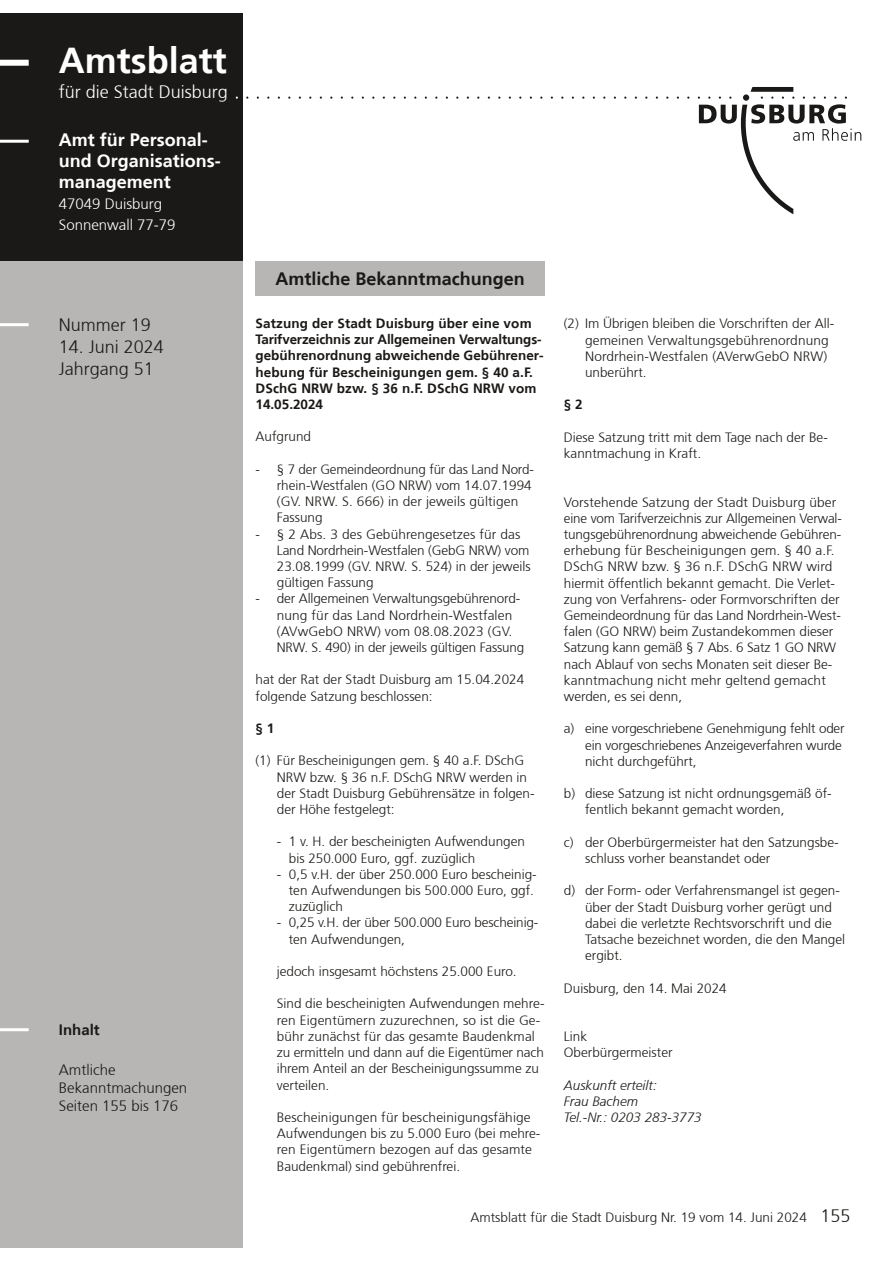
<style>
.page{position:relative;width:893px;height:1263px;background:#fff}
.page>*{position:absolute;margin:0;border:0;box-sizing:border-box;transform-origin:0 0}
.t1{font:150px "Duisburg Logo";color:#1b1917}
.t2{font:700 36px "Frutiger 65";color:#fff}
.t3{font:700 18px/21px "Frutiger 65";color:#fff}
.t4{font:300 18px/21.6px "Frutiger 45";color:#1b1917}
.t5{font:700 18px "Frutiger 65";color:#1b1917}
.t6{font:300 18px "Frutiger 45";color:#fff}
.t7{font:300 15px/18px "Frutiger 45";color:#1b1917}
.t8{font:300 15px/21px "Frutiger 45";color:#fff}
.t9{font:700 15px "Frutiger 65";color:#1b1917}
.t10{font:300 13.5px/16.2px "Frutiger 45";color:#1b1917}
.t11{font:700 13.5px/16.2px "Frutiger 65";color:#1b1917}
.t12{font:italic 300 13.5px/16.2px "Frutiger 46";color:#1b1917}
.s1{font-size:18px}
</style>
<div class="page">
<div style="left:0;top:13px;width:242px;height:251px;background:#1b1917"></div>
<div style="left:0;top:261px;width:242px;height:987px;background:#b7b6b5"></div>
<div style="left:0;top:60px;width:29px;height:6px;background:#fff"></div>
<hr style="left:0;top:140px;width:29px;height:3px;background:#fff">
<hr style="left:0;top:323px;width:29px;height:3px;background:#fff">
<hr style="left:0;top:1028px;width:29px;height:3px;background:#fff">
<div style="left:256px;top:261px;width:289px;height:35px;background:#b7b6b5"></div>
<h2 class="t2" style="left:59px;top:39px;width:170px">Amtsblatt</h2>
<h3 class="t6" style="left:59px;top:82px;width:171px">für die Stadt Duisburg</h3>
<h3 class="t3" style="left:59px;top:129px;width:163px">Amt für Personal&shy;und Organisations&shy;management</h3>
<p class="t8" style="left:59px;top:193px;width:118px">47049 Duisburg<br>Sonnenwall 77-79</p>
<h3 class="t4" style="left:59px;top:315px;width:94px">Nummer 19</h3>
<h3 class="t4" style="left:59px;top:336px;width:107px">14. Juni 2024<br>Jahrgang 51</h3>
<p class="t9" style="left:59px;top:1021px;width:42px">Inhalt</p>
<p class="t7" style="left:59px;top:1061px;width:130px">Amtliche<br>Bekanntmachungen<br>Seiten 155 bis 176</p>
<h1 class="t1" style="left:246px;top:-41px;width:616px">.........................................L</h1>
<h3 class="t5" style="left:276px;top:268px;width:251px">Amtliche Bekanntmachungen</h3>
<p class="t11" style="left:256px;top:315px;width:290px">Satzung der Stadt Duisburg über eine vom Tarifverzeichnis zur Allgemeinen Verwaltungs&shy;gebührenordnung abweichende Gebührener&shy;hebung für Bescheinigungen gem. § 40 a.F.<br>DSchG NRW bzw. § 36 n.F. DSchG NRW vom 14.05.2024</p>
<p class="t10" style="left:256px;top:429px;width:57px">Aufgrund</p>
<p class="t10" style="left:277px;top:461px;width:258px;text-indent:-21px">- § 7 der Gemeindeordnung für das Land Nord&shy;rhein-Westfalen (GO NRW) vom 14.07.1994 (GV. NRW. S. 666) in der jeweils gültigen Fassung</p>
<p class="t10" style="left:277px;top:526px;width:255px;text-indent:-21px">- § 2 Abs. 3 des Gebührengesetzes für das Land Nordrhein-Westfalen (GebG NRW) vom 23.08.1999 (GV. NRW. S. 524) in der jeweils gültigen Fassung</p>
<p class="t10" style="left:277px;top:591px;width:249px;text-indent:-21px">- der Allgemeinen Verwaltungsgebührenord&shy;nung für das Land Nordrhein-Westfalen (AVwGebO NRW) vom 08.08.2023 (GV.<br>NRW. S. 490) in der jeweils gültigen Fassung</p>
<p class="t10" style="left:256px;top:672px;width:270px">hat der Rat der Stadt Duisburg am 15.04.2024 folgende Satzung beschlossen:</p>
<p class="t11" style="left:256px;top:720px;width:20px">§ 1</p>
<p class="t10" style="left:277px;top:753px;width:259px;text-indent:-21px">(1) Für Bescheinigungen gem. § 40 a.F. DSchG NRW bzw. § 36 n.F. DSchG NRW werden in der Stadt Duisburg Gebührensätze in folgen&shy;der Höhe festgelegt:</p>
<p class="t10" style="left:289px;top:834px;width:238px;text-indent:-12px">- 1 v. H. der bescheinigten Aufwendungen bis 250.000 Euro, ggf. zuzüglich</p>
<p class="t10" style="left:289px;top:866px;width:249px;text-indent:-12px">- 0,5 v.H. der über 250.000 Euro bescheinig&shy;ten Aufwendungen bis 500.000 Euro, ggf. zuzüglich</p>
<p class="t10" style="left:289px;top:915px;width:251px;text-indent:-12px">- 0,25 v.H. der über 500.000 Euro bescheinig&shy;ten Aufwendungen,</p>
<p class="t10" style="left:277px;top:963px;width:241px">jedoch insgesamt höchstens 25.000 Euro.</p>
<p class="t10" style="left:277px;top:996px;width:269px">Sind die bescheinigten Aufwendungen mehre&shy;ren Eigentümern zuzurechnen, so ist die Ge&shy;bühr zunächst für das gesamte Baudenkmal zu ermitteln und dann auf die Eigentümer nach ihrem Anteil an der Bescheinigungssumme zu verteilen.</p>
<p class="t10" style="left:277px;top:1109px;width:265px">Bescheinigungen für bescheinigungsfähige Aufwendungen bis zu 5.000 Euro (bei mehre&shy;ren Eigentümern bezogen auf das gesamte Baudenkmal) sind gebührenfrei.</p>
<p class="t10" style="left:470px;top:1209px;width:381px">Amtsblatt für die Stadt Duisburg Nr. 19 vom 14. Juni 2024 <span class="s1">155</span></p>
<p class="t10" style="left:585px;top:316px;width:251px;text-indent:-21px">(2) Im Übrigen bleiben die Vorschriften der All&shy;gemeinen Verwaltungsgebührenordnung Nordrhein-Westfalen (AVerwGebO NRW) unberührt.</p>
<p class="t11" style="left:564px;top:397px;width:20px">§ 2</p>
<p class="t10" style="left:564px;top:429px;width:266px">Diese Satzung tritt mit dem Tage nach der Be&shy;kanntmachung in Kraft.</p>
<p class="t10" style="left:564px;top:494px;width:279px">Vorstehende Satzung der Stadt Duisburg über eine vom Tarifverzeichnis zur Allgemeinen Verwal&shy;tungsgebührenordnung abweichende Gebühren&shy;erhebung für Bescheinigungen gem. § 40 a.F.<br>DSchG NRW bzw. § 36 n.F. DSchG NRW wird hiermit öffentlich bekannt gemacht. Die Verlet&shy;zung von Verfahrens- oder Formvorschriften der Gemeindeordnung für das Land Nordrhein-West&shy;falen (GO NRW) beim Zustandekommen dieser Satzung kann gemäß § 7 Abs. 6 Satz 1 GO NRW nach Ablauf von sechs Monaten seit dieser Be&shy;kanntmachung nicht mehr geltend gemacht werden, es sei denn,</p>
<p class="t10" style="left:585px;top:721px;width:261px;text-indent:-21px">a) eine vorgeschriebene Genehmigung fehlt oder ein vorgeschriebenes Anzeigeverfahren wurde nicht durchgeführt,</p>
<p class="t10" style="left:585px;top:786px;width:248px;text-indent:-21px">b) diese Satzung ist nicht ordnungsgemäß öf&shy;fentlich bekannt gemacht worden,</p>
<p class="t10" style="left:585px;top:834px;width:255px;text-indent:-21px">c) der Oberbürgermeister hat den Satzungsbe&shy;schluss vorher beanstandet oder</p>
<p class="t10" style="left:585px;top:883px;width:262px;text-indent:-21px">d) der Form- oder Verfahrensmangel ist gegen&shy;über der Stadt Duisburg vorher gerügt und dabei die verletzte Rechtsvorschrift und die Tatsache bezeichnet worden, die den Mangel ergibt.</p>
<p class="t10" style="left:564px;top:980px;width:164px">Duisburg, den 14. Mai 2024</p>
<p class="t10" style="left:564px;top:1029px;width:110px">Link<br>Oberbürgermeister</p>
<p class="t12" style="left:564px;top:1077px;width:139px">Auskunft erteilt:<br>Frau Bachem<br>Tel.-Nr.: 0203 283-3773</p>
</div>
